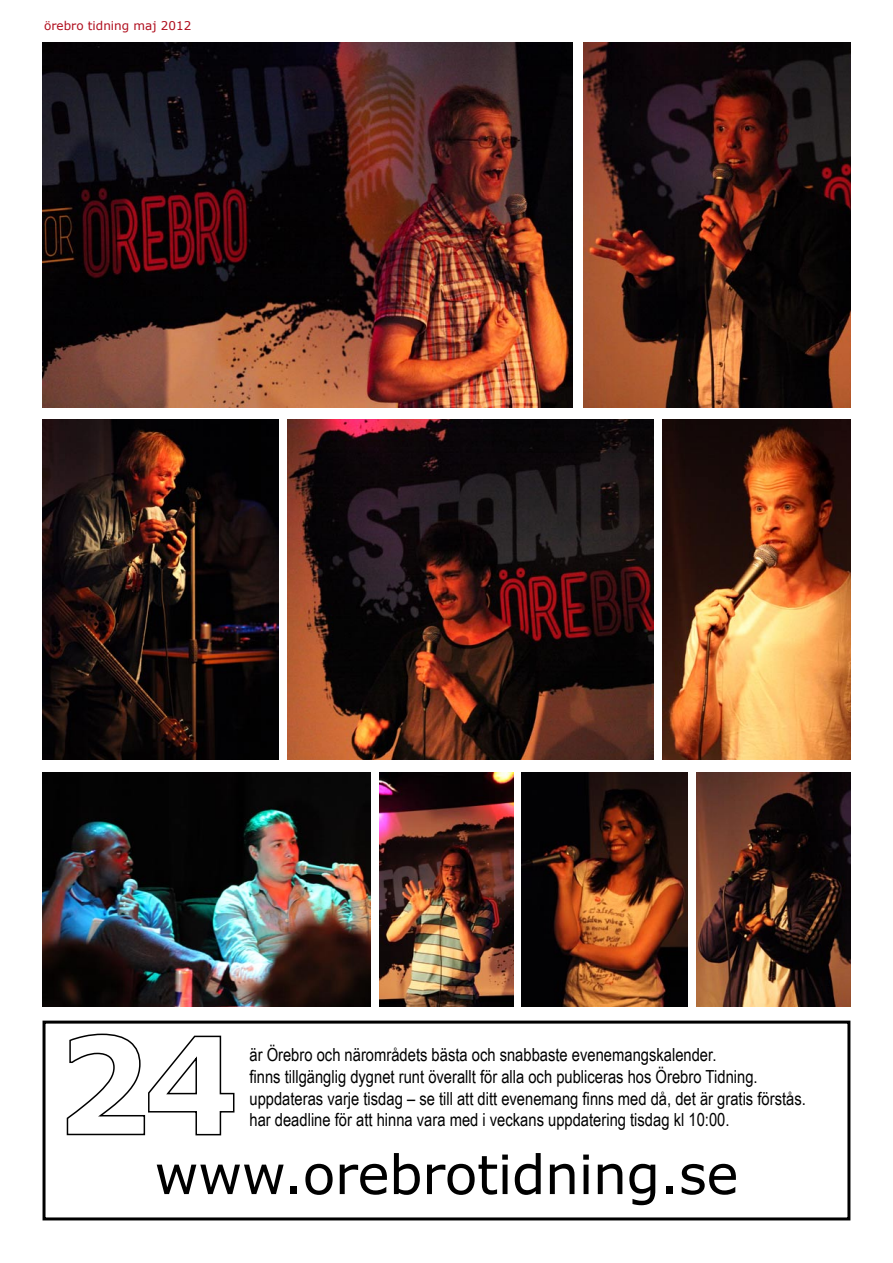
<style>
.page{position:relative;width:893px;height:1263px;background:#fff}
.page>*{position:absolute;margin:0;border:0;box-sizing:border-box;transform-origin:0 0}
.t1{font:54px "Verdana";letter-spacing:-.01em;color:#000}
.t2{font:18px "Arial Narrow";color:#000}
.t3{font:12px "Verdana";color:#af0c1c}
</style>
<div class="page">
<img style="left:43px;top:772px;width:327px;height:234px">
<img style="left:663px;top:420px;width:187px;height:340px">
<img style="left:43px;top:43px;width:529px;height:364px">
<img style="left:522px;top:772px;width:166px;height:234px">
<img style="left:584px;top:43px;width:266px;height:364px">
<img style="left:697px;top:772px;width:153px;height:234px">
<img style="left:43px;top:420px;width:236px;height:340px">
<img style="left:287px;top:420px;width:367px;height:340px">
<img style="left:379px;top:772px;width:134px;height:234px">
<div style="left:43px;top:1020px;width:807px;height:200px;border:3px solid #000"></div>
<svg style="left:66px;top:1033px;width:169px;height:103px"></svg>
<p class="t3" style="left:44px;top:17px;width:149px">örebro tidning maj 2012</p>
<p class="t2" style="left:249px;top:1042px;width:468px">är Örebro och närområdets bästa och snabbaste evenemangskalender.</p>
<p class="t2" style="left:249px;top:1063px;width:510px">finns tillgänglig dygnet runt överallt för alla och publiceras hos Örebro Tidning.</p>
<p class="t2" style="left:249px;top:1085px;width:558px">uppdateras varje tisdag – se till att ditt evenemang finns med då, det är gratis förstås.</p>
<p class="t2" style="left:249px;top:1106px;width:482px">har deadline för att hinna vara med i veckans uppdatering tisdag kl 10:00.</p>
<p class="t1" style="left:154px;top:1137px;width:586px">www.orebrotidning.se</p>
</div>
